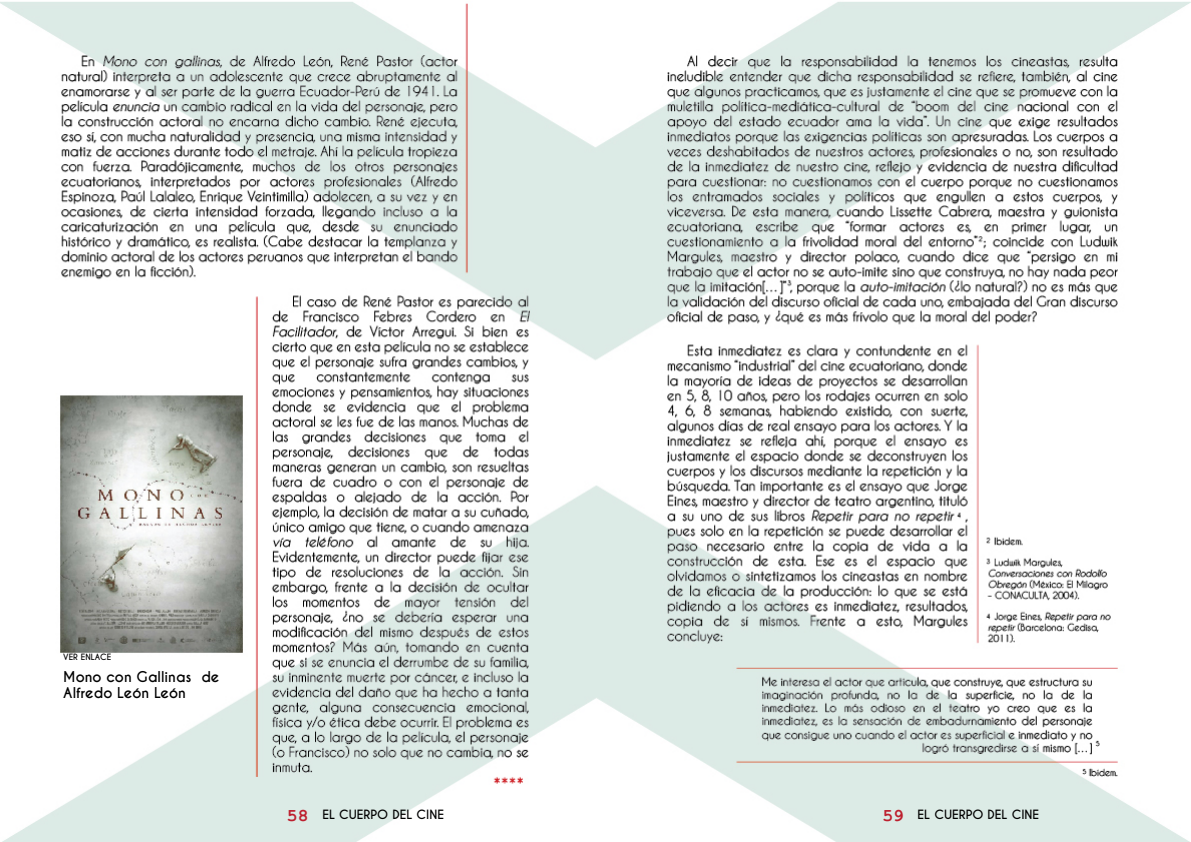
<style>
.page{position:relative;width:1191px;height:842px;background:#fff}
.page>*{position:absolute;margin:0;border:0;box-sizing:border-box;transform-origin:0 0}
.t1{font:700 14px/16.8px "Caviar Dreams";color:#000}
.t2{font:700 12px "Caviar Dreams";color:#000}
.t3{font:700 8.2px "Caviar Dreams";color:#000}
.s1{font-family:"Courier New";font-size:18px;color:#bd1f2e}
</style>
<div class="page">
<img style="left:0;top:2px;width:1191px;height:840px">
<p class="t3" style="left:63px;top:652px;width:49px">VER ENLACE</p>
<p class="t1" style="left:63px;top:668px;width:158px">Mono con Gallinas de<br>Alfredo León León</p>
<p class="t2" style="left:287px;top:807px;width:158px"><span class="s1">58</span> EL CUERPO DEL CINE</p>
<p class="t2" style="left:882px;top:807px;width:158px"><span class="s1">59</span> EL CUERPO DEL CINE</p>
</div>
